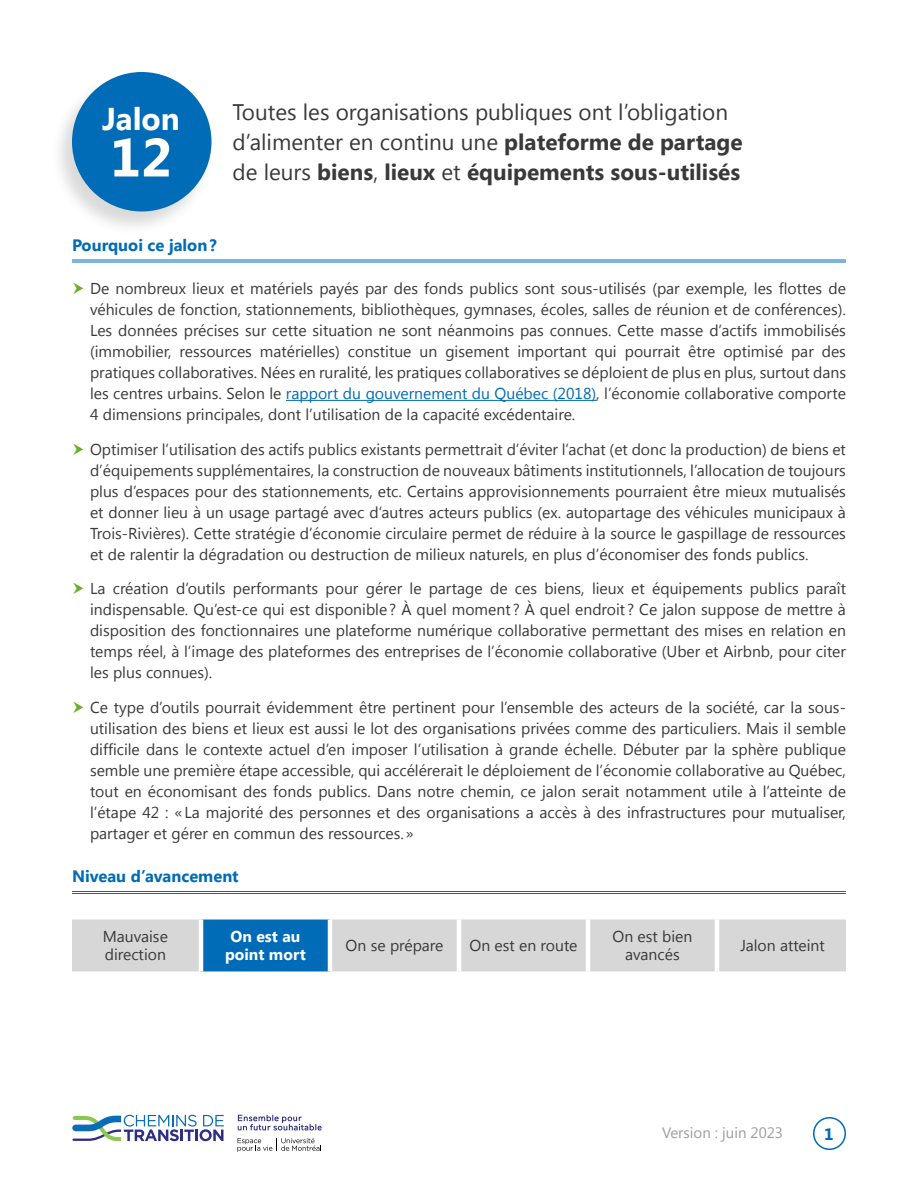
<style>
.page{position:relative;width:918px;height:1188px;background:#fff}
.page>*{position:absolute;margin:0;border:0;box-sizing:border-box;transform-origin:0 0}
.t1{font:700 54px "Segoe UI";color:#fff}
.t2{font:700 31.5px "Segoe UI";color:#fff}
.Titre{font:22.5px/30px "Segoe UI";color:#38393a}
.Sous-titres{font:700 16.5px "Segoe UI";color:#006bb6}
.Texte{font:15.75px/21px "Segoe UI";color:#38393a;text-align:justify}
.Texte-2{font:700 15.75px/18px "Segoe UI";color:#fff;text-align:center}
.t3{font:15px "Segoe UI";color:#9c9c9d}
.s1{font-weight:700}
.s2{color:#006bb6}
</style>
<div class="page">
<div style="left:813px;top:1117px;width:33px;height:33px;border:2px solid #006bb6;border-radius:50%"></div>
<svg style="left:72px;top:1115px;width:152px;height:26px"></svg>
<svg style="left:238px;top:1114px;width:84px;height:17px"></svg>
<svg style="left:237px;top:1138px;width:84px;height:14px"></svg>
<hr style="left:72px;top:260px;width:774px;height:1px;background:#006bb6">
<hr style="left:72px;top:262px;width:774px;height:1px;background:#006bb6">
<hr style="left:286px;top:400px;width:310px;height:1px;background:#006bb6">
<hr style="left:72px;top:891px;width:774px;height:1px;background:#006bb6">
<hr style="left:72px;top:893px;width:774px;height:1px;background:#006bb6">
<div style="left:72px;top:920px;width:774px;height:51px;background:#d7d7d7"></div>
<div style="left:201px;top:917px;width:129px;height:57px;background:#006bb6"></div>
<hr style="left:715px;top:920px;width:4px;height:51px;background:#fff">
<hr style="left:586px;top:920px;width:4px;height:51px;background:#fff">
<div style="left:201px;top:915px;width:129px;height:5px;background:#fff"></div>
<hr style="left:199px;top:920px;width:4px;height:51px;background:#fff">
<div style="left:201px;top:971px;width:129px;height:5px;background:#fff"></div>
<hr style="left:328px;top:920px;width:4px;height:51px;background:#fff">
<hr style="left:457px;top:920px;width:4px;height:51px;background:#fff">
<div style="left:50px;top:72px;width:166px;height:164px;background:#38393a;opacity:.19"></div>
<div style="left:72px;top:72px;width:140px;height:140px;background:#006bb6;border-radius:50%"></div>
<p class="t2" style="left:102px;top:96px;width:79px">Jalon</p>
<p class="t1" style="left:110px;top:119px;width:64px">12</p>
<p class="Titre" style="left:232px;top:96px;width:512px">Toutes les organisations publiques ont l’obligation d’alimenter en continu une <span class="s1">plateforme de partage </span>de leurs <span class="s1">biens</span>, <span class="s1">lieux</span> et <span class="s1">équipements sous-utilisés</span></p>
<p class="Sous-titres" style="left:72px;top:233px;width:146px">Pourquoi ce jalon?</p>
<p class="Texte" style="left:90px;top:277px;width:758px">De nombreux lieux et matériels payés par des fonds publics sont sous-utilisés (par exemple, les flottes de véhicules de fonction, stationnements, bibliothèques, gymnases, écoles, salles de réunion et de conférences).<br>Les données précises sur cette situation ne sont néanmoins pas connues. Cette masse d’actifs immobilisés (immobilier, ressources matérielles) constitue un gisement important qui pourrait être optimisé par des pratiques collaboratives. Nées en ruralité, les pratiques collaboratives se déploient de plus en plus, surtout dans les centres urbains. Selon le <span class="s2">rapport du gouvernement du Québec (2018)</span>, l’économie collaborative comporte 4 dimensions principales, dont l’utilisation de la capacité excédentaire.</p>
<p class="Texte" style="left:90px;top:438px;width:757px">Optimiser l’utilisation des actifs publics existants permettrait d’éviter l’achat (et donc la production) de biens et d’équipements supplémentaires, la construction de nouveaux bâtiments institutionnels, l’allocation de toujours plus d’espaces pour des stationnements, etc. Certains approvisionnements pourraient être mieux mutualisés et donner lieu à un usage partagé avec d’autres acteurs publics (ex. autopartage des véhicules municipaux à Trois-Rivières). Cette stratégie d’économie circulaire permet de réduire à la source le gaspillage de ressources et de ralentir la dégradation ou destruction de milieux naturels, en plus d’économiser des fonds publics.</p>
<p class="Texte" style="left:90px;top:577px;width:758px">La création d’outils performants pour gérer le partage de ces biens, lieux et équipements publics paraît indispensable. Qu’est-ce qui est disponible? À quel moment ? À quel endroit ? Ce jalon suppose de mettre à disposition des fonctionnaires une plateforme numérique collaborative permettant des mises en relation en temps réel, à l’image des plateformes des entreprises de l’économie collaborative (Uber et Airbnb, pour citer les plus connues).</p>
<p class="Texte" style="left:90px;top:696px;width:758px">Ce type d’outils pourrait évidemment être pertinent pour l’ensemble des acteurs de la société, car la sous&shy;utilisation des biens et lieux est aussi le lot des organisations privées comme des particuliers. Mais il semble difficile dans le contexte actuel d’en imposer l’utilisation à grande échelle. Débuter par la sphère publique semble une première étape accessible, qui accélérerait le déploiement de l’économie collaborative au Québec, tout en économisant des fonds publics. Dans notre chemin, ce jalon serait notamment utile à l’atteinte de l’étape 42 : «La majorité des personnes et des organisations a accès à des infrastructures pour mutualiser, partager et gérer en commun des ressources.»</p>
<p class="Sous-titres" style="left:72px;top:864px;width:168px">Niveau d’avancement</p>
<p class="Texte" style="left:103px;top:927px;width:67px;line-height:18px">Mauvaise direction</p>
<p class="Texte-2" style="left:225px;top:927px;width:82px">On est au point mort</p>
<p class="Texte" style="left:346px;top:934px;width:99px">On se prépare</p>
<p class="Texte" style="left:470px;top:934px;width:109px">On est en route</p>
<p class="Texte" style="left:613px;top:927px;width:81px;line-height:18px;text-align:center">On est bien avancés</p>
<p class="Texte" style="left:740px;top:934px;width:86px">Jalon atteint</p>
<p class="t3" style="left:662px;top:1123px;width:122px">Version : juin 2023</p>
<p class="Sous-titres" style="left:824px;top:1122px;width:11px">1</p>
</div>
